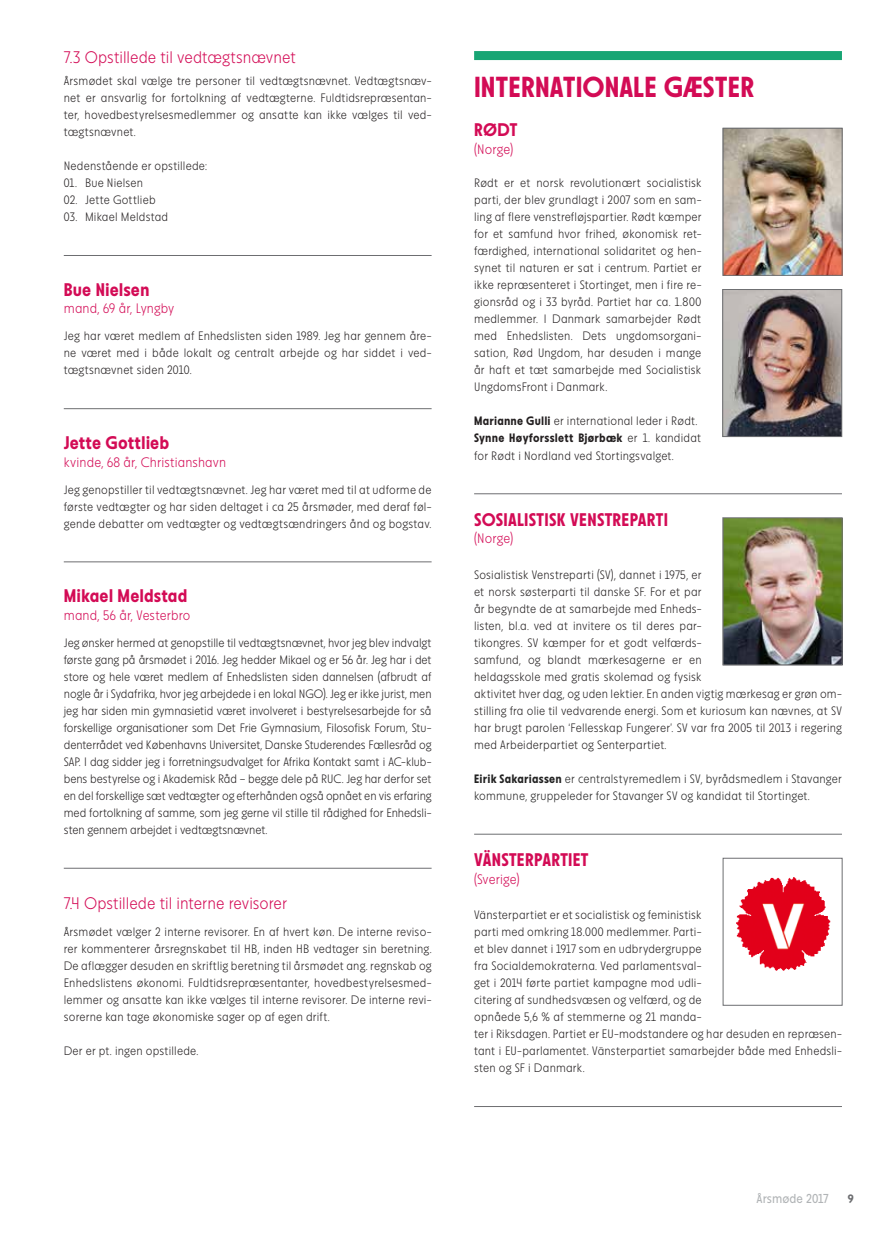
<style>
.page{position:relative;width:893px;height:1234px;background:#fff}
.page>*{position:absolute;margin:0;border:0;box-sizing:border-box;transform-origin:0 0}
.t1{font:700 28.5px "Maj";color:#d30b55}
.t2{font:700 18px "Maj";color:#d30b55}
.t3{font:300 16.5px "Maj";color:#d30b55}
.t4{font:300 13.5px "Maj";letter-spacing:.01em;color:#d30b55}
.t5{font:12.75px "Maj";color:#b1b4b6}
.t6{font:300 12px/17px "Maj";letter-spacing:.015em;color:#231f20;text-align:justify}
.t7{font:300 12px/17px "Maj";letter-spacing:.015em;color:#222}
.t8{font:700 12px "Maj";color:#6d6e71}
.s1{font-weight:700}
</style>
<div class="page">
<hr style="left:64px;top:255px;width:368px;height:1px;background:#6d6e71">
<hr style="left:64px;top:408px;width:368px;height:1px;background:#6d6e71">
<hr style="left:64px;top:561px;width:368px;height:1px;background:#6d6e71">
<hr style="left:64px;top:867px;width:368px;height:1px;background:#6d6e71">
<div style="left:474px;top:51px;width:368px;height:9px;background:#18a574"></div>
<hr style="left:474px;top:493px;width:368px;height:1px;background:#6d6e71">
<hr style="left:474px;top:833px;width:368px;height:1px;background:#6d6e71">
<hr style="left:474px;top:1105px;width:368px;height:1px;background:#6d6e71">
<img style="left:725px;top:130px;width:115px;height:143px">
<div style="left:723px;top:128px;width:119px;height:147px;border:1px solid #6d6e71"></div>
<img style="left:725px;top:519px;width:115px;height:144px">
<div style="left:723px;top:517px;width:119px;height:148px;border:1px solid #6d6e71"></div>
<div style="left:723px;top:857px;width:119px;height:148px;background:#fff;border:1px solid #6d6e71"></div>
<img style="left:724px;top:291px;width:116px;height:143px">
<div style="left:722px;top:289px;width:120px;height:147px;border:1px solid #6d6e71"></div>
<img style="left:736px;top:877px;width:95px;height:94px">
<h3 class="t3" style="left:64px;top:49px;width:234px">7.3 Opstillede til vedtægtsnævnet</h3>
<p class="t6" style="left:64px;top:73px;width:369px">Årsmødet skal vælge tre personer til vedtægtsnævnet. Vedtægtsnæv&shy;net er ansvarlig for fortolkning af vedtægterne. Fuldtidsrepræsentan&shy;ter, hovedbestyrelsesmedlemmer og ansatte kan ikke vælges til ved&shy;tægtsnævnet.</p>
<p class="t6" style="left:64px;top:158px;width:145px">Nedenstående er opstillede:</p>
<p class="t6" style="left:64px;top:175px;width:81px">01. Bue Nielsen</p>
<p class="t6" style="left:64px;top:192px;width:93px">02. Jette Gottlieb</p>
<p class="t6" style="left:64px;top:209px;width:106px">03. Mikael Meldstad</p>
<h2 class="t2" style="left:64px;top:280px;width:87px">Bue Nielsen</h2>
<p class="t4" style="left:64px;top:301px;width:112px">mand, 69 år, Lyngby</p>
<p class="t6" style="left:64px;top:328px;width:369px">Jeg har været medlem af Enhedslisten siden 1989. Jeg har gennem åre&shy;ne været med i både lokalt og centralt arbejde og har siddet i ved&shy;tægtsnævnet siden 2010.</p>
<h2 class="t2" style="left:64px;top:433px;width:107px">Jette Gottlieb</h2>
<p class="t4" style="left:64px;top:454px;width:164px">kvinde, 68 år, Christianshavn</p>
<p class="t6" style="left:64px;top:481px;width:369px">Jeg genopstiller til vedtægtsnævnet. Jeg har været med til at udforme de første vedtægter og har siden deltaget i ca 25 årsmøder, med deraf føl&shy;gende debatter om vedtægter og vedtægtsændringers ånd og bogstav.</p>
<h2 class="t2" style="left:64px;top:586px;width:125px">Mikael Meldstad</h2>
<p class="t4" style="left:64px;top:607px;width:128px">mand, 56 år, Vesterbro</p>
<p class="t6" style="left:64px;top:634px;width:369px">Jeg ønsker hermed at genopstille til vedtægtsnævnet, hvor jeg blev indvalgt første gang på årsmødet i 2016. Jeg hedder Mikael og er 56 år. Jeg har i det store og hele været medlem af Enhedslisten siden dannelsen (afbrudt af nogle år i Sydafrika, hvor jeg arbejdede i en lokal NGO). Jeg er ikke jurist, men jeg har siden min gymnasietid været involveret i bestyrelsesarbejde for så forskellige organisationer som Det Frie Gymnasium, Filosofisk Forum, Stu&shy;denterrådet ved Københavns Universitet, Danske Studerendes Fællesråd og SAP. I dag sidder jeg i forretningsudvalget for Afrika Kontakt samt i AC-klub&shy;bens bestyrelse og i Akademisk Råd – begge dele på RUC. Jeg har derfor set en del forskellige sæt vedtægter og efterhånden også opnået en vis erfaring med fortolkning af samme, som jeg gerne vil stille til rådighed for Enhedsli&shy;sten gennem arbejdet i vedtægtsnævnet.</p>
<h3 class="t3" style="left:64px;top:893px;width:225px">7.4 Opstillede til interne revisorer</h3>
<p class="t6" style="left:64px;top:923px;width:369px">Årsmødet vælger 2 interne revisorer. En af hvert køn. De interne reviso&shy;rer kommenterer årsregnskabet til HB, inden HB vedtager sin beretning.<br>De aflægger desuden en skriftlig beretning til årsmødet ang. regnskab og Enhedslistens økonomi. Fuldtidsrepræsentanter, hovedbestyrelsesmed&shy;lemmer og ansatte kan ikke vælges til interne revisorer. De interne revi&shy;sorerne kan tage økonomiske sager op af egen drift.</p>
<p class="t6" style="left:64px;top:1042px;width:136px">Der er pt. ingen opstillede.</p>
<h1 class="t1" style="left:474px;top:72px;width:282px">INTERNATIONALE GÆSTER</h1>
<h2 class="t2" style="left:474px;top:120px;width:45px">RØDT</h2>
<p class="t4" style="left:474px;top:142px;width:41px">(Norge)</p>
<p class="t6" style="left:474px;top:175px;width:229px">Rødt er et norsk revolutionært socialistisk parti, der blev grundlagt i 2007 som en sam&shy;ling af flere venstrefløjspartier. Rødt kæmper for et samfund hvor frihed, økonomisk ret&shy;færdighed, international solidaritet og hen&shy;synet til naturen er sat i centrum. Partiet er ikke repræsenteret i Stortinget, men i fire re&shy;gionsråd og i 33 byråd. Partiet har ca. 1.800 medlemmer. I Danmark samarbejder Rødt med Enhedslisten. Dets ungdomsorgani&shy;sation, Rød Ungdom, har desuden i mange år haft et tæt samarbejde med Socialistisk UngdomsFront i Danmark.</p>
<p class="t6" style="left:474px;top:413px;width:229px;text-align:left"><span class="s1">Marianne Gulli</span> er international leder i Rødt.<br><span class="s1">Synne Høyforsslett Bjørbæk</span> er 1. kandidat for Rødt i Nordland ved Stortingsvalget.</p>
<h2 class="t2" style="left:474px;top:509px;width:195px">SOSIALISTISK VENSTREPARTI</h2>
<p class="t4" style="left:474px;top:531px;width:41px">(Norge)</p>
<p class="t6" style="left:474px;top:566px;width:369px;text-align:left">Sosialistisk Venstreparti (SV), dannet i 1975, er<br>et norsk søsterparti til danske SF. For et par<br>år begyndte de at samarbejde med Enheds-<br>listen, bl.a. ved at invitere os til deres par-<br>tikongres. SV kæmper for et godt velfærds-<br>samfund, og blandt mærkesagerne er en<br>heldagsskole med gratis skolemad og fysisk<br>aktivitet hver dag, og uden lektier. En anden vigtig mærkesag er grøn om&shy;stilling fra olie til vedvarende energi. Som et kuriosum kan nævnes, at SV har brugt parolen ‘Fellesskap Fungerer’. SV var fra 2005 til 2013 i regering med Arbeiderpartiet og Senterpartiet.</p>
<p class="t7" style="left:474px;top:770px;width:369px"><span class="s1">Eirik Sakariassen</span> er centralstyremedlem i SV, byrådsmedlem i Stavanger kommune, gruppeleder for Stavanger SV og kandidat til Stortinget.</p>
<h2 class="t2" style="left:474px;top:849px;width:116px">VÄNSTERPARTIET</h2>
<p class="t4" style="left:474px;top:871px;width:47px">(Sverige)</p>
<p class="t6" style="left:474px;top:906px;width:369px;text-align:left">Vänsterpartiet er et socialistisk og feministisk<br>parti med omkring 18.000 medlemmer. Parti-<br>et blev dannet i 1917 som en udbrydergruppe<br>fra Socialdemokraterna. Ved parlamentsval-<br>get i 2014 førte partiet kampagne mod udli-<br>citering af sundhedsvæsen og velfærd, og de<br>opnåede 5,6 % af stemmerne og 21 manda-<br>ter i Riksdagen. Partiet er EU-modstandere og har desuden en repræsen&shy;tant i EU-parlamentet. Vänsterpartiet samarbejder både med Enhedsli&shy;sten og SF i Danmark.</p>
<p class="t5" style="left:757px;top:1190px;width:74px">Årsmøde 2017</p>
<p class="t8" style="left:848px;top:1191px;width:7px">9</p>
</div>
